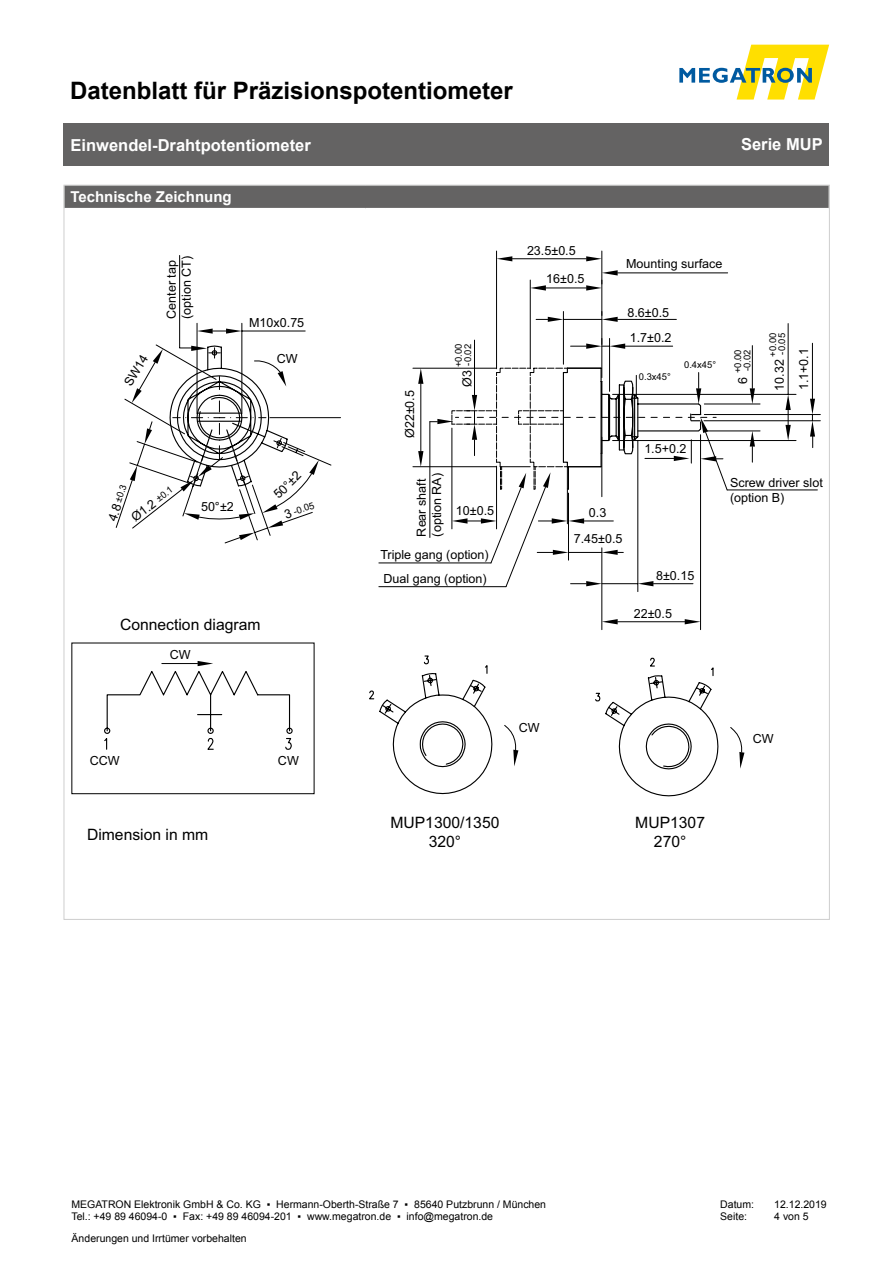
<style>
.page{position:relative;width:893px;height:1263px;background:#fff}
.page>*{position:absolute;margin:0;border:0;box-sizing:border-box;transform-origin:0 0}
.t1{font:700 24px "Arial";color:#000}
.t2{font:700 16.5px "Arial";color:#fff}
.t3{font:15.75px/18.9px "Arial";color:#000;text-align:center}
.t4{font:700 15px "Arial";color:#fff}
.t5{font:12.6px/15px "Arial";color:#000}
.t6{font:10.5px/12.6px "Arial";color:#000}
.t7{font:9.45px/9.4px "Arial";color:#000}
.s1{font-size:12.6px}
.s2{font-size:9.45px}
</style>
<div class="page">
<svg style="left:679px;top:45px;width:150px;height:55px"></svg>
<div style="left:64px;top:123px;width:765px;height:43px;background:#646363"></div>
<div style="left:66px;top:187px;width:762px;height:21px;background:#646363"></div>
<hr style="left:496px;top:251px;width:1px;height:118px;background:#000">
<hr style="left:602px;top:251px;width:1px;height:127px;background:#000">
<hr style="left:512px;top:258px;width:74px;height:1px;background:#000">
<svg style="left:497px;top:256px;width:15px;height:5px"></svg>
<svg style="left:586px;top:256px;width:16px;height:5px"></svg>
<hr style="left:530px;top:280px;width:1px;height:89px;background:#000">
<hr style="left:546px;top:288px;width:40px;height:1px;background:#000">
<svg style="left:530px;top:285px;width:16px;height:6px"></svg>
<hr style="left:563px;top:311px;width:1px;height:53px;background:#000">
<hr style="left:618px;top:319px;width:58px;height:1px;background:#000">
<hr style="left:563px;top:319px;width:39px;height:1px;background:#000">
<svg style="left:536px;top:317px;width:27px;height:5px"></svg>
<svg style="left:602px;top:311px;width:16px;height:11px"></svg>
<hr style="left:638px;top:440px;width:1px;height:152px;background:#000">
<hr style="left:602px;top:548px;width:1px;height:82px;background:#000">
<hr style="left:700px;top:435px;width:1px;height:195px;background:#000">
<hr style="left:618px;top:621px;width:67px;height:1px;background:#000">
<svg style="left:602px;top:619px;width:16px;height:5px"></svg>
<svg style="left:685px;top:619px;width:15px;height:5px"></svg>
<hr style="left:704px;top:431px;width:56px;height:1px;background:#000">
<hr style="left:704px;top:404px;width:56px;height:1px;background:#000">
<hr style="left:752px;top:346px;width:1px;height:42px;background:#000">
<svg style="left:750px;top:431px;width:5px;height:31px"></svg>
<svg style="left:750px;top:388px;width:5px;height:16px"></svg>
<hr style="left:613px;top:440px;width:183px;height:1px;background:#000">
<hr style="left:613px;top:394px;width:183px;height:1px;background:#000">
<hr style="left:788px;top:324px;width:1px;height:70px;background:#000">
<svg style="left:785px;top:394px;width:6px;height:46px"></svg>
<hr style="left:413px;top:466px;width:83px;height:1px;background:#000">
<hr style="left:413px;top:368px;width:83px;height:1px;background:#000">
<hr style="left:421px;top:384px;width:1px;height:67px;background:#000">
<svg style="left:418px;top:451px;width:5px;height:16px"></svg>
<svg style="left:418px;top:368px;width:5px;height:16px"></svg>
<hr style="left:609px;top:338px;width:1px;height:53px;background:#000">
<hr style="left:625px;top:346px;width:48px;height:1px;background:#000">
<svg style="left:571px;top:338px;width:54px;height:11px"></svg>
<hr style="left:474px;top:340px;width:1px;height:55px;background:#000">
<hr style="left:727px;top:490px;width:90px;height:1px;background:#000">
<hr style="left:197px;top:323px;width:1px;height:91px;background:#000">
<hr style="left:242px;top:323px;width:1px;height:91px;background:#000">
<hr style="left:242px;top:331px;width:63px;height:1px;background:#000">
<svg style="left:197px;top:329px;width:45px;height:5px"></svg>
<hr style="left:179px;top:255px;width:1px;height:93px;background:#000">
<svg style="left:116px;top:344px;width:225px;height:199px"></svg>
<svg style="left:104px;top:661px;width:189px;height:89px"></svg>
<hr style="left:162px;top:663px;width:36px;height:1px;background:#000">
<svg style="left:369px;top:655px;width:124px;height:140px"></svg>
<svg style="left:504px;top:725px;width:14px;height:41px"></svg>
<svg style="left:730px;top:727px;width:14px;height:42px"></svg>
<svg style="left:595px;top:657px;width:124px;height:140px"></svg>
<hr style="left:618px;top:273px;width:110px;height:1px;background:#000">
<svg style="left:586px;top:270px;width:32px;height:21px"></svg>
<hr style="left:704px;top:414px;width:116px;height:1px;background:#000">
<hr style="left:704px;top:420px;width:116px;height:1px;background:#000">
<hr style="left:812px;top:343px;width:1px;height:56px;background:#000">
<svg style="left:810px;top:399px;width:5px;height:49px"></svg>
<hr style="left:379px;top:563px;width:112px;height:1px;background:#000">
<hr style="left:379px;top:586px;width:127px;height:1px;background:#000">
<div style="left:72px;top:643px;width:242px;height:151px;border:1px solid #000"></div>
<svg style="left:430px;top:367px;width:298px;height:220px"></svg>
<h1 class="t1" style="left:70px;top:74px;width:444px">Datenblatt für Präzisionspotentiometer</h1>
<h2 class="t2" style="left:71px;top:134px;width:242px">Einwendel-Drahtpotentiometer</h2>
<h2 class="t2" style="left:741px;top:133px;width:83px">Serie MUP</h2>
<p class="t4" style="left:70px;top:187px;width:163px">Technische Zeichnung</p>
<p class="t5" style="left:121px;top:381px;width:36px;rotate:-59deg">SW14</p>
<p class="t5" style="left:164px;top:319px;width:64px;rotate:-90deg">Center tap (option CT)</p>
<p class="t5" style="left:249px;top:315px;width:57px">M10x0.75</p>
<p class="t5" style="left:277px;top:351px;width:22px">CW</p>
<p class="t7" style="left:107px;top:519px;width:40px;rotate:-70deg"><span class="s1">4.8</span> ±0.3</p>
<p class="t5" style="left:128px;top:512px;width:51px;rotate:-37deg">Ø1.2 <span class="s2">±0.1</span></p>
<p class="t5" style="left:201px;top:499px;width:34px">50°±2</p>
<p class="t5" style="left:271px;top:491px;width:34px;rotate:-45deg">50°±2</p>
<p class="t7" style="left:283px;top:510px;width:32px;rotate:-18deg"><span class="s1">3</span> -0.05</p>
<p class="t3" style="left:120px;top:615px;width:142px">Connection diagram</p>
<p class="t5" style="left:170px;top:647px;width:22px">CW</p>
<p class="t5" style="left:90px;top:753px;width:31px">CCW</p>
<p class="t5" style="left:278px;top:753px;width:22px">CW</p>
<p class="t3" style="left:87px;top:825px;width:123px">Dimension in mm</p>
<p class="t5" style="left:527px;top:243px;width:50px">23.5±0.5</p>
<p class="t5" style="left:546px;top:272px;width:40px">16±0.5</p>
<p class="t5" style="left:626px;top:256px;width:98px">Mounting surface</p>
<p class="t5" style="left:402px;top:438px;width:50px;rotate:-90deg">Ø22±0.5</p>
<p class="t7" style="left:454px;top:367px;width:25px;rotate:-90deg">+0.00 -0.02</p>
<p class="t5" style="left:460px;top:387px;width:18px;rotate:-90deg">Ø3</p>
<p class="t5" style="left:627px;top:300px;width:46px;line-height:25.5px">8.6±0.5<br>1.7±0.2</p>
<p class="t7" style="left:639px;top:372px;width:34px">0.3x45°</p>
<p class="t7" style="left:684px;top:360px;width:34px">0.4x45°</p>
<p class="t5" style="left:644px;top:441px;width:44px">1.5+0.2</p>
<p class="t5" style="left:414px;top:536px;width:65px;rotate:-90deg">Rear shaft (option RA)</p>
<p class="t5" style="left:380px;top:542px;width:110px;line-height:24.3px">Triple gang (option)<br>Dual gang (option)</p>
<p class="t5" style="left:456px;top:503px;width:40px">10±0.5</p>
<p class="t5" style="left:589px;top:505px;width:19px">0.3</p>
<p class="t5" style="left:574px;top:532px;width:50px">7.45±0.5</p>
<p class="t5" style="left:656px;top:568px;width:40px">8±0.15</p>
<p class="t5" style="left:634px;top:607px;width:40px">22±0.5</p>
<p class="t7" style="left:733px;top:373px;width:25px;rotate:-90deg">+0.00 -0.02</p>
<p class="t5" style="left:735px;top:384px;width:8px;rotate:-90deg">6</p>
<p class="t7" style="left:768px;top:357px;width:25px;line-height:9px;rotate:-90deg">+0.00 -0.05</p>
<p class="t5" style="left:772px;top:391px;width:33px;rotate:-90deg">10.32</p>
<p class="t5" style="left:796px;top:390px;width:44px;rotate:-90deg">1.1+0.1</p>
<p class="t5" style="left:730px;top:475px;width:94px">Screw driver slot (option B)</p>
<p class="t5" style="left:519px;top:720px;width:22px">CW</p>
<p class="t3" style="left:390px;top:813px;width:111px">MUP1300/1350<br>320°</p>
<p class="t3" style="left:635px;top:813px;width:71px">MUP1307<br>270°</p>
<p class="t5" style="left:753px;top:731px;width:22px">CW</p>
<p class="t6" style="left:71px;top:1198px;width:476px">MEGATRON Elektronik GmbH &amp; Co. KG ▪ Hermann-Oberth-Straße 7 ▪ 85640 Putzbrunn / München<br>Tel.: +49 89 46094-0 ▪ Fax: +49 89 46094-201 ▪ www.megatron.de ▪ info@megatron.de</p>
<p class="t6" style="left:720px;top:1198px;width:35px">Datum:</p>
<p class="t6" style="left:774px;top:1198px;width:54px">12.12.2019</p>
<p class="t6" style="left:720px;top:1210px;width:28px">Seite:</p>
<p class="t6" style="left:774px;top:1210px;width:36px">4 von 5</p>
<p class="t6" style="left:72px;top:1232px;width:177px">Änderungen und Irrtümer vorbehalten</p>
</div>
